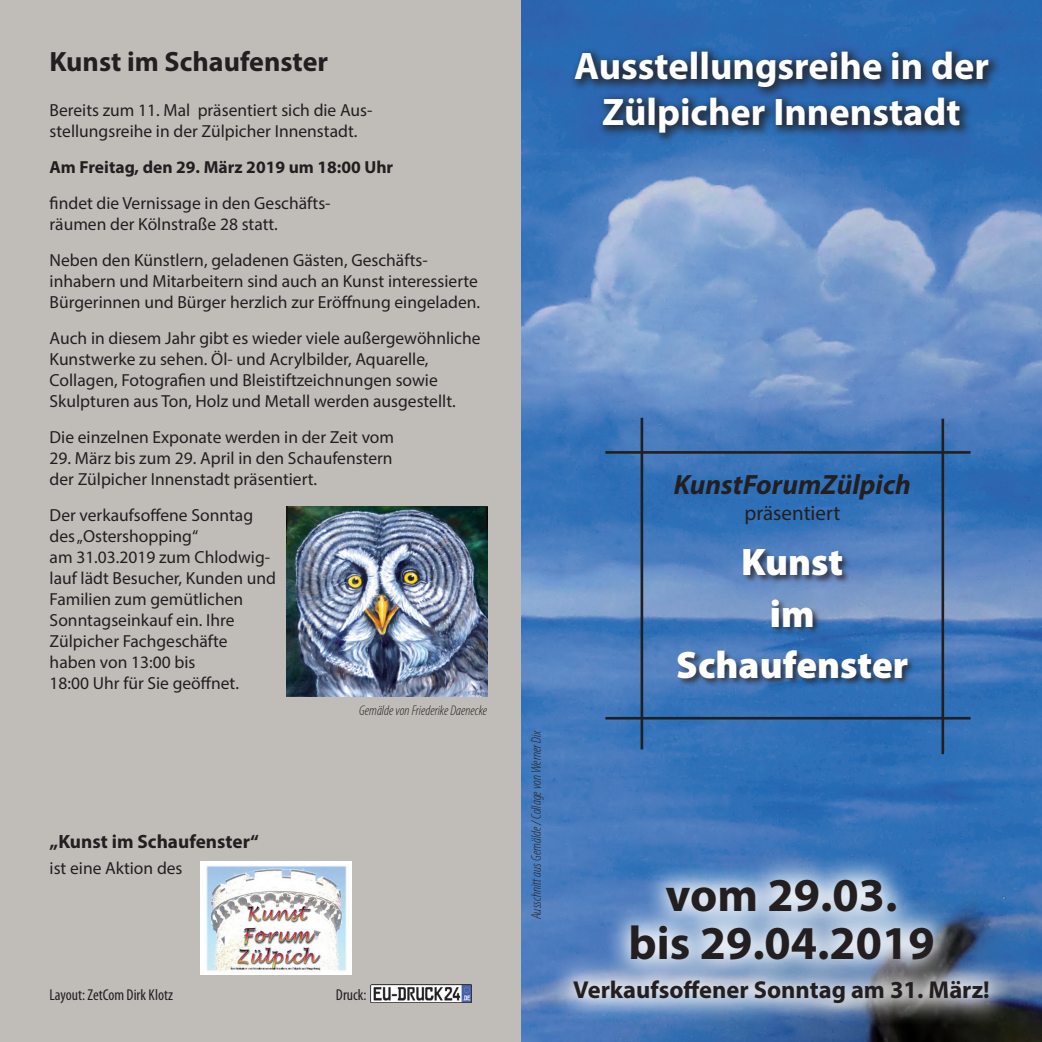
<style>
.page{position:relative;width:1042px;height:1042px;background:#fff}
.page>*{position:absolute;margin:0;border:0;box-sizing:border-box;transform-origin:0 0}
.t1{font:700 47.25px/47.9px "Myriad Pro";color:#231f20;text-align:center}
.t2{font:700 38.5px/46.2px "Myriad Pro";color:#fff;text-align:center}
.t3{font:900 38.5px/51.1px "Myriad Pro";color:#fff;text-align:center}
.t4{font:700 28px "Myriad Pro";color:#231f20}
.t5{font:italic 700 28px "Myriad Pro";color:#231f20}
.t6{font:700 24.5px "Myriad Pro";color:#231f20}
.t7{font:21px "Myriad Pro";color:#231f20}
.t8{font:700 19.25px "Myriad Pro";color:#231f20}
.t9{font:17.5px/21px "Myriad Pro";color:#231f20}
.t10{font:700 17.5px "Myriad Pro";color:#231f20}
.t11{font:condensed 15.75px "Myriad Pro";color:#231f20}
.t12{font:italic 300 condensed 14px "Myriad Pro";color:#231f20}
</style>
<div class="page">
<div style="left:0;top:0;width:521px;height:1042px;background:#c0bdb9"></div>
<img style="left:521px;top:0;width:521px;height:1042px">
<div style="left:569px;top:45px;width:432px;height:100px;background:#231f20;opacity:.75"></div>
<div style="left:603px;top:852px;width:357px;height:135px;background:#fff;opacity:.9"></div>
<div style="left:547px;top:953px;width:469px;height:77px;background:#fff;opacity:.9"></div>
<img style="left:370px;top:984px;width:101px;height:18px">
<img style="left:200px;top:861px;width:151px;height:113px">
<img style="left:286px;top:506px;width:201px;height:190px">
<hr style="left:605px;top:451px;width:365px;height:3px;background:#231f20">
<hr style="left:605px;top:717px;width:365px;height:2px;background:#231f20">
<hr style="left:941px;top:419px;width:3px;height:335px;background:#231f20">
<hr style="left:640px;top:418px;width:3px;height:331px;background:#231f20">
<div style="left:677px;top:547px;width:238px;height:140px;background:#231f20;opacity:.75"></div>
<h3 class="t4" style="left:50px;top:43px;width:280px">Kunst im Schaufenster</h3>
<p class="t9" style="left:50px;top:100px;width:324px">Bereits zum 11. Mal präsentiert sich die Aus&shy;stellungsreihe in der Zülpicher Innenstadt.</p>
<p class="t10" style="left:50px;top:156px;width:345px">Am Freitag, den 29. März 2019 um 18:00 Uhr</p>
<p class="t9" style="left:50px;top:193px;width:282px">findet die Vernissage in den Geschäfts&shy;räumen der Kölnstraße 28 statt.</p>
<p class="t9" style="left:50px;top:249px;width:432px">Neben den Künstlern, geladenen Gästen, Geschäfts&shy;inhabern und Mitarbeitern sind auch an Kunst interessierte<br>Bürgerinnen und Bürger herzlich zur Eröffnung eingeladen.</p>
<p class="t9" style="left:50px;top:327px;width:432px">Auch in diesem Jahr gibt es wieder viele außergewöhnliche Kunstwerke zu sehen. Öl- und Acrylbilder, Aquarelle, Collagen, Fotografien und Bleistiftzeichnungen sowie Skulpturen aus Ton, Holz und Metall werden ausgestellt.</p>
<p class="t9" style="left:50px;top:426px;width:346px">Die einzelnen Exponate werden in der Zeit vom</p>
<p class="t9" style="left:50px;top:447px;width:344px">29. März bis zum 29. April in den Schaufenstern der Zülpicher Innenstadt präsentiert.</p>
<p class="t9" style="left:50px;top:504px;width:228px">Der verkaufsoffene Sonntag des „Ostershopping“<br>am 31.03.2019 zum Chlodwig&shy;lauf lädt Besucher, Kunden und<br>Familien zum gemütlichen<br>Sonntagseinkauf ein. Ihre<br>Zülpicher Fachgeschäfte haben von 13:00 bis<br>18:00 Uhr für Sie geöffnet.</p>
<p class="t8" style="left:50px;top:829px;width:211px">„Kunst im Schaufenster“</p>
<p class="t9" style="left:50px;top:858px;width:134px">ist eine Aktion des</p>
<p class="t12" style="left:359px;top:703px;width:129px">Gemälde von Friederike Daenecke</p>
<h2 class="t2" style="left:574px;top:41px;width:416px">Ausstellungsreihe in der<br>Zülpicher Innenstadt</h2>
<p class="t12" style="left:529px;top:919px;width:191px;rotate:-90deg">Ausschnitt aus Gemälde / Collage von Werner Dix</p>
<h3 class="t5" style="left:674px;top:467px;width:239px">KunstForumZülpich</h3>
<p class="t7" style="left:744px;top:499px;width:97px">präsentiert</p>
<h2 class="t3" style="left:676px;top:537px;width:234px">Kunst<br>im<br>Schaufenster</h2>
<h1 class="t1" style="left:628px;top:869px;width:308px">vom 29.03.<br>bis 29.04.2019</h1>
<p class="t11" style="left:50px;top:985px;width:125px">Layout: ZetCom Dirk Klotz</p>
<p class="t11" style="left:336px;top:985px;width:32px">Druck:</p>
<h3 class="t6" style="left:573px;top:974px;width:418px">Verkaufsoffener Sonntag am 31. März!</h3>
</div>
